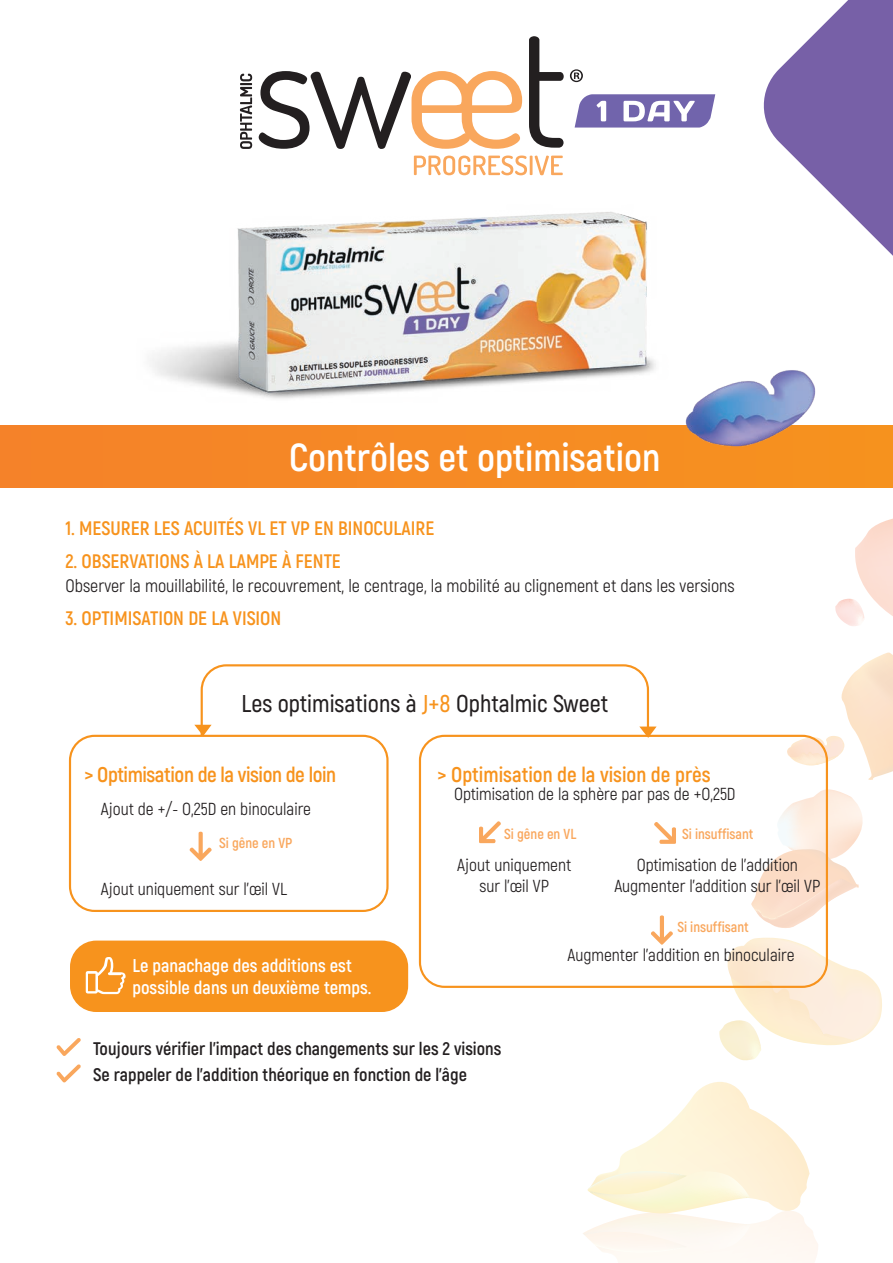
<style>
.page{position:relative;width:893px;height:1263px;background:#fff}
.page>*{position:absolute;margin:0;border:0;box-sizing:border-box;transform-origin:0 0}
.t1{font:700 39px "Akrobat";color:#fff}
.t2{font:600 24.3px "Akrobat";color:#231f20}
.t3{font:700 21.3px "Akrobat";letter-spacing:-.015em;color:#f7931d}
.t4{font:700 19.5px "Akrobat";color:#f7931d}
.t5{font:700 18.45px/22.2px "Akrobat";color:#fff}
.t6{font:700 18.15px/25.8px "Akrobat";color:#231f20}
.t7{font:18px "Akrobat";color:#231f20}
.t8{font:17.4px/20.9px "Akrobat";color:#231f20;text-align:center}
.t9{font:700 14.55px "Akrobat";color:#f9a75d}
.s1{color:#f7931d}
</style>
<div class="page">
<div style="left:0;top:425px;width:893px;height:63px;background:#f68925"></div>
<svg style="left:719px;top:938px;width:163px;height:122px"></svg>
<svg style="left:583px;top:1082px;width:235px;height:181px"></svg>
<svg style="left:751px;top:789px;width:112px;height:139px"></svg>
<svg style="left:787px;top:660px;width:106px;height:120px"></svg>
<svg style="left:56px;top:1038px;width:25px;height:18px"></svg>
<svg style="left:56px;top:1064px;width:25px;height:18px"></svg>
<div style="left:70px;top:940px;width:338px;height:72px;background:#f7931d;border-radius:26px"></div>
<div style="left:201px;top:664px;width:448px;height:146px;border:2px solid #f7931d;border-radius:25px"></div>
<div style="left:130px;top:735px;width:638px;height:86px;background:#fff"></div>
<svg style="left:190px;top:832px;width:22px;height:29px"></svg>
<svg style="left:651px;top:915px;width:22px;height:30px"></svg>
<svg style="left:479px;top:821px;width:22px;height:22px"></svg>
<svg style="left:654px;top:822px;width:22px;height:22px"></svg>
<div style="left:69px;top:735px;width:320px;height:177px;border:2px solid #f7931d;border-radius:25px"></div>
<div style="left:419px;top:735px;width:409px;height:253px;border:2px solid #f7931d;border-radius:25px"></div>
<svg style="left:194px;top:725px;width:18px;height:11px"></svg>
<svg style="left:639px;top:726px;width:18px;height:12px"></svg>
<svg style="left:85px;top:957px;width:41px;height:37px"></svg>
<svg style="left:763px;top:0;width:130px;height:660px"></svg>
<img style="left:150px;top:211px;width:506px;height:188px">
<svg style="left:575px;top:94px;width:140px;height:34px"></svg>
<svg style="left:570px;top:69px;width:13px;height:13px"></svg>
<svg style="left:259px;top:71px;width:263px;height:78px"></svg>
<svg style="left:529px;top:36px;width:35px;height:112px"></svg>
<svg style="left:240px;top:74px;width:12px;height:75px"></svg>
<svg style="left:414px;top:155px;width:149px;height:20px"></svg>
<img style="left:685px;top:367px;width:135px;height:81px">
<h1 class="t1" style="left:289px;top:433px;width:373px">Contrôles et optimisation</h1>
<p class="t4" style="left:65px;top:516px;width:370px">1. MESURER LES ACUITÉS VL ET VP EN BINOCULAIRE</p>
<p class="t4" style="left:65px;top:549px;width:277px">2. OBSERVATIONS À LA LAMPE À FENTE</p>
<p class="t7" style="left:65px;top:575px;width:671px">Observer la mouillabilité, le recouvrement, le centrage, la mobilité au clignement et dans les versions</p>
<p class="t4" style="left:65px;top:606px;width:217px">3. OPTIMISATION DE LA VISION</p>
<h2 class="t2" style="left:241px;top:688px;width:368px">Les optimisations à <span class="s1">J+8</span> Ophtalmic Sweet</h2>
<p class="t3" style="left:84px;top:761px;width:253px">&gt; Optimisation de la vision de loin</p>
<p class="t3" style="left:438px;top:761px;width:275px">&gt; Optimisation de la vision de près</p>
<p class="t8" style="left:101px;top:798px;width:212px">Ajout de +/- O,25D en binoculaire</p>
<p class="t8" style="left:454px;top:784px;width:283px">Optimisation de la sphère par pas de +O,25D</p>
<p class="t9" style="left:219px;top:834px;width:75px">Si gêne en VP</p>
<p class="t8" style="left:101px;top:878px;width:188px">Ajout uniquement sur l’œil VL</p>
<p class="t5" style="left:132px;top:955px;width:241px">Le panachage des additions est possible dans un deuxième temps.</p>
<p class="t9" style="left:504px;top:825px;width:73px">Si gêne en VL</p>
<p class="t9" style="left:682px;top:825px;width:73px">Si insuffisant</p>
<p class="t8" style="left:457px;top:855px;width:115px">Ajout uniquement sur l’œil VP</p>
<p class="t8" style="left:614px;top:854px;width:208px">Optimisation de l’addition<br>Augmenter l’addition sur l’œil VP</p>
<p class="t9" style="left:677px;top:918px;width:73px">Si insuffisant</p>
<p class="t8" style="left:568px;top:945px;width:228px">Augmenter l’addition en binoculaire</p>
<p class="t6" style="left:93px;top:1035px;width:410px">Toujours vérifier l’impact des changements sur les 2 visions<br>Se rappeler de l’addition théorique en fonction de l’âge</p>
</div>
